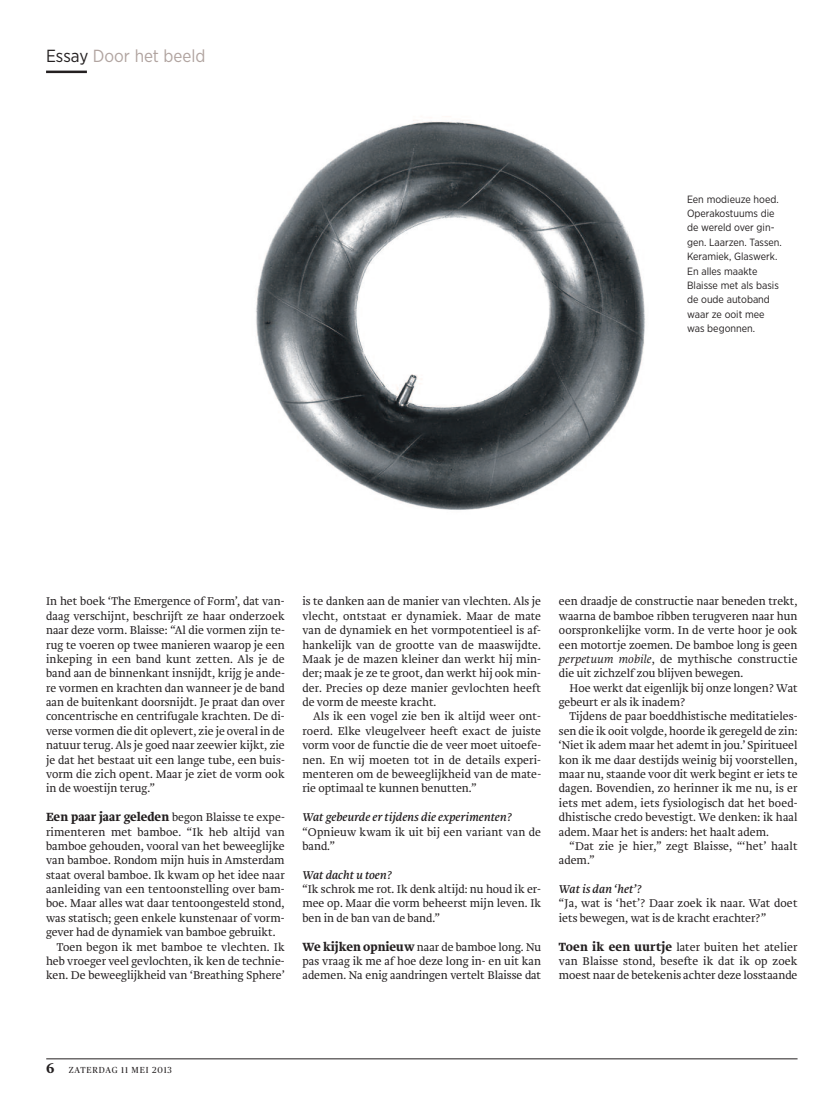
<style>
.page{position:relative;width:833px;height:1117px;background:#fff}
.page>*{position:absolute;margin:0;border:0;box-sizing:border-box;transform-origin:0 0}
.t1{font:17.5px "Gotham Narrow";color:#b1a4a0}
.t2{font:300 11.75px/14.4px "Brioni Std";letter-spacing:.005em;color:#231f20;text-align:justify}
.t3{font:italic 11.75px "Brioni Std";color:#231f20}
.t4{font:10.5px/14.4px "Gotham Narrow";color:#231f20}
.t5{font:8.75px "Publico Headline";letter-spacing:.1em;color:#231f20}
.s1{color:#231f20}
.s2{font-weight:700;font-size:12.25px}
.s3{font-style:italic}
.s4{font-family:"Brioni Std";font-weight:700;font-size:15px}
</style>
<div class="page">
<hr style="left:46px;top:1058px;width:751px;height:1px;background:#231f20">
<hr style="left:46px;top:71px;width:41px;height:2px;background:#231f20">
<img style="left:256px;top:120px;width:389px;height:390px">
<h1 class="t1" style="left:46px;top:45px;width:161px"><span class="s1">Essay</span> Door het beeld</h1>
<p class="t4" style="left:687px;top:191px;width:96px">Een modieuze hoed.<br>Operakostuums die de wereld over gin&shy;gen. Laarzen. Tassen.<br>Keramiek, Glaswerk.<br>En alles maakte<br>Blaisse met als basis de oude autoband waar ze ooit mee was begonnen.</p>
<p class="t2" style="left:46px;top:594px;width:240px">In het boek ‘The Emergence of Form’, dat van&shy;daag verschijnt, beschrijft ze haar onderzoek naar deze vorm. Blaisse: “Al die vormen zijn te&shy;rug te voeren op twee manieren waarop je een inkeping in een band kunt zetten. Als je de band aan de binnenkant insnijdt, krijg je ande&shy;re vormen en krachten dan wanneer je de band aan de buitenkant doorsnijdt. Je praat dan over concentrische en centrifugale krachten. De di&shy;verse vormen die dit oplevert, zie je overal in de natuur terug. Als je goed naar zeewier kijkt, zie je dat het bestaat uit een lange tube, een buis&shy;vorm die zich opent. Maar je ziet de vorm ook in de woestijn terug.”</p>
<p class="t2" style="left:46px;top:810px;width:240px"><span class="s2">Een paar jaar geleden</span> begon Blaisse te expe-</p>
<p class="t2" style="left:46px;top:824px;width:240px">rimenteren met bamboe. “Ik heb altijd van</p>
<p class="t2" style="left:46px;top:839px;width:240px">bamboe gehouden, vooral van het beweeglijke</p>
<p class="t2" style="left:46px;top:853px;width:240px">van bamboe. Rondom mijn huis in Amsterdam</p>
<p class="t2" style="left:46px;top:867px;width:240px">staat overal bamboe. Ik kwam op het idee naar</p>
<p class="t2" style="left:46px;top:882px;width:240px">aanleiding van een tentoonstelling over bam-</p>
<p class="t2" style="left:46px;top:896px;width:240px">boe. Maar alles wat daar tentoongesteld stond,</p>
<p class="t2" style="left:46px;top:910px;width:240px">was statisch; geen enkele kunstenaar of vorm-</p>
<p class="t2" style="left:46px;top:925px;width:231px">gever had de dynamiek van bamboe gebruikt.</p>
<p class="t2" style="left:57px;top:939px;width:229px">Toen begon ik met bamboe te vlechten. Ik</p>
<p class="t2" style="left:46px;top:954px;width:240px">heb vroeger veel gevlochten, ik ken de technie-</p>
<p class="t2" style="left:46px;top:968px;width:240px">ken. De beweeglijkheid van ‘Breathing Sphere’</p>
<p class="t2" style="left:302px;top:594px;width:240px">is te danken aan de manier van vlechten. Als je vlecht, ontstaat er dynamiek. Maar de mate van de dynamiek en het vormpotentieel is af&shy;hankelijk van de grootte van de maaswijdte.<br>Maak je de mazen kleiner dan werkt hij min&shy;der; maak je ze te groot, dan werkt hij ook min&shy;der. Precies op deze manier gevlochten heeft de vorm de meeste kracht.</p>
<p class="t2" style="left:302px;top:709px;width:240px;text-indent:11px">Als ik een vogel zie ben ik altijd weer ont&shy;roerd. Elke vleugelveer heeft exact de juiste vorm voor de functie die de veer moet uitoefe&shy;nen. En wij moeten tot in de details experi&shy;menteren om de beweeglijkheid van de mate&shy;rie optimaal te kunnen benutten.”</p>
<p class="t3" style="left:302px;top:809px;width:211px">Wat gebeurde er tijdens die experimenten?</p>
<p class="t2" style="left:302px;top:824px;width:240px">“Opnieuw kwam ik uit bij een variant van de band.”</p>
<p class="t3" style="left:302px;top:866px;width:91px">Wat dacht u toen?</p>
<p class="t2" style="left:302px;top:882px;width:240px">“Ik schrok me rot. Ik denk altijd: nu houd ik er&shy;mee op. Maar die vorm beheerst mijn leven. Ik ben in de ban van de band.”</p>
<p class="t2" style="left:302px;top:939px;width:240px"><span class="s2">We kijken opnieuw</span> naar de bamboe long. Nu pas vraag ik me af hoe deze long in- en uit kan ademen. Na enig aandringen vertelt Blaisse dat</p>
<p class="t2" style="left:559px;top:594px;width:240px">een draadje de constructie naar beneden trekt, waarna de bamboe ribben terugveren naar hun oorspronkelijke vorm. In de verte hoor je ook een motortje zoemen. De bamboe long is geen <span class="s3">perpetuum mobile</span>, de mythische constructie die uit zichzelf zou blijven bewegen.</p>
<p class="t2" style="left:559px;top:680px;width:240px;text-indent:11px">Hoe werkt dat eigenlijk bij onze longen? Wat gebeurt er als ik inadem?</p>
<p class="t2" style="left:559px;top:709px;width:240px;text-indent:11px">Tijdens de paar boeddhistische meditatieles&shy;sen die ik ooit volgde, hoorde ik geregeld de zin: ‘Niet ik adem maar het ademt in jou.’ Spiritueel kon ik me daar destijds weinig bij voorstellen, maar nu, staande voor dit werk begint er iets te dagen. Bovendien, zo herinner ik me nu, is er iets met adem, iets fysiologisch dat het boed&shy;dhistische credo bevestigt. We denken: ik haal adem. Maar het is anders: het haalt adem.</p>
<p class="t2" style="left:559px;top:839px;width:240px;text-indent:11px">“Dat zie je hier,” zegt Blaisse, “‘het’ haalt adem.”</p>
<p class="t3" style="left:559px;top:881px;width:84px">Wat is dan ‘het’?</p>
<p class="t2" style="left:559px;top:896px;width:240px">“Ja, wat is ‘het’? Daar zoek ik naar. Wat doet iets bewegen, wat is de kracht erachter?”</p>
<p class="t2" style="left:559px;top:939px;width:240px"><span class="s2">Toen ik een uurtje</span> later buiten het atelier van Blaisse stond, besefte ik dat ik op zoek moest naar de betekenis achter deze losstaande</p>
<p class="t5" style="left:46px;top:1063px;width:127px"><span class="s4">6</span> ZATERDAG 11 MEI 2013</p>
</div>
